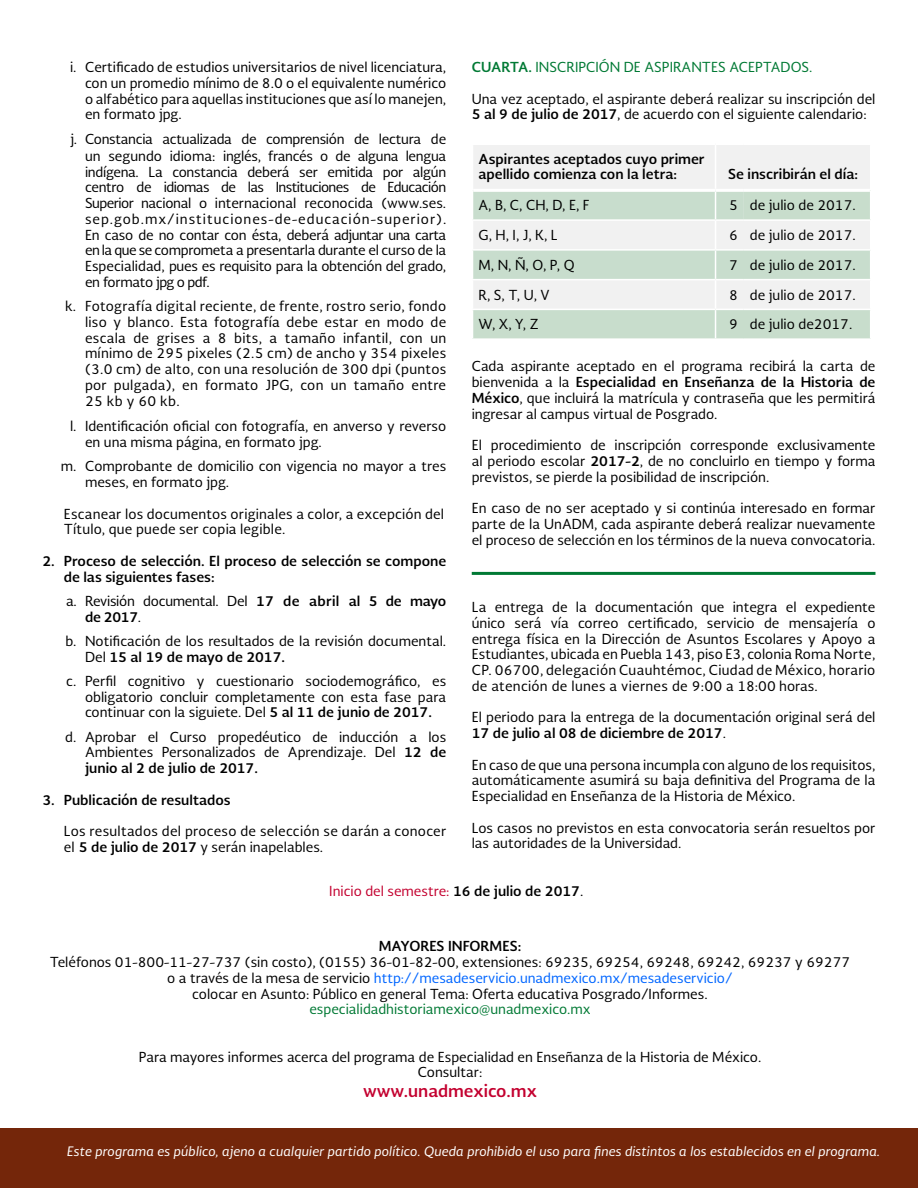
<style>
.page{position:relative;width:918px;height:1188px;background:#fff}
.page>*{position:absolute;margin:0;border:0;box-sizing:border-box;transform-origin:0 0}
.t1{font:700 16.5px "Soberana Sans";color:#c3002f}
.insiso{font:13.5px/15.8px "Soberana Sans";color:#000;text-align:justify}
.insiso_a{font:13.5px/15.8px "Soberana Sans";color:#000;text-align:justify}
.t2{font:700 13.5px/15.8px "Soberana Sans";color:#000}
.insiso-2{font:13.5px/15.8px "Soberana Sans";letter-spacing:.02em;color:#000}
.t3{font:13.5px "Soberana Sans";color:#007934}
.insiso-3{font:13.5px/15.8px "Soberana Sans";letter-spacing:-.02em;color:#000}
.t4{font:13.5px "Soberana Sans";color:#c3002f}
.t5{font:italic 12.75px "Soberana Sans";color:#fff}
.s1{font-weight:700}
.s2{font-weight:700;color:#000}
.s3{color:#000}
.s4{color:#06f}
</style>
<div class="page">
<div style="left:473px;top:145px;width:397px;height:44px;background:#f1f1f1"></div>
<hr style="left:715px;top:145px;width:1px;height:44px;background:#fff">
<svg style="left:473px;top:190px;width:398px;height:148px"></svg>
<hr style="left:473px;top:189px;width:243px;height:3px;background:#fff">
<hr style="left:716px;top:189px;width:28px;height:3px;background:#fff">
<hr style="left:744px;top:189px;width:126px;height:3px;background:#fff">
<hr style="left:472px;top:572px;width:403px;height:3px;background:#007934">
<div style="left:0;top:1129px;width:918px;height:59px;background:#74260a"></div>
<p class="insiso" style="left:85px;top:59px;width:363px;text-indent:-15px">i. Certificado de estudios universitarios de nivel licenciatura, con un promedio mínimo de 8.0 o el equivalente numérico o alfabético para aquellas instituciones que así lo manejen, en formato jpg.</p>
<p class="insiso" style="left:85px;top:131px;width:363px;text-indent:-15px">j. Constancia actualizada de comprensión de lectura de un segundo idioma: inglés, francés o de alguna lengua indígena. La constancia deberá ser emitida por algún centro de idiomas de las Instituciones de Educación Superior nacional o internacional reconocida (www.ses. sep.gob.mx/instituciones-de-educación-superior).<br>En caso de no contar con ésta, deberá adjuntar una carta en la que se comprometa a presentarla durante el curso de la Especialidad, pues es requisito para la obtención del grado, en formato jpg o pdf.</p>
<p class="insiso" style="left:85px;top:298px;width:363px;text-indent:-20px">k. Fotografía digital reciente, de frente, rostro serio, fondo liso y blanco. Esta fotografía debe estar en modo de escala de grises a 8 bits, a tamaño infantil, con un mínimo de 295 pixeles (2.5 cm) de ancho y 354 pixeles (3.0 cm) de alto, con una resolución de 300 dpi (puntos por pulgada), en formato JPG, con un tamaño entre 25 kb y 60 kb.</p>
<p class="insiso" style="left:85px;top:417px;width:363px;line-height:16.5px;text-indent:-15px">l. Identificación oficial con fotografía, en anverso y reverso en una misma página, en formato jpg.</p>
<p class="insiso" style="left:85px;top:458px;width:363px;text-indent:-24px">m. Comprobante de domicilio con vigencia no mayor a tres meses, en formato jpg.</p>
<p class="insiso" style="left:64px;top:505px;width:382px">Escanear los documentos originales a color, a excepción del</p>
<p class="insiso" style="left:64px;top:521px;width:223px">Título, que puede ser copia legible.</p>
<p class="t2" style="left:64px;top:553px;width:384px;text-indent:-21px">2. Proceso de selección. El proceso de selección se compone de las siguientes fases:</p>
<p class="insiso-3" style="left:85px;top:593px;width:363px;text-indent:-19px">a. Revisión documental. Del <span class="s1">17 de abril al 5 de mayo de 2017</span>.</p>
<p class="insiso" style="left:85px;top:633px;width:363px;text-indent:-20px">b. Notificación de los resultados de la revisión documental.<br>Del <span class="s1">15 al 19 de mayo de 2017.</span></p>
<p class="insiso" style="left:85px;top:673px;width:363px;text-indent:-19px">c. Perfil cognitivo y cuestionario sociodemográfico, es obligatorio concluir completamente con esta fase para continuar con la siguiete. Del <span class="s1">5 al 11 de junio de 2017.</span></p>
<p class="insiso" style="left:85px;top:728px;width:363px;text-indent:-20px">d. Aprobar el Curso propedéutico de inducción a los Ambientes Personalizados de Aprendizaje. Del <span class="s1">12 de junio al 2 de julio de 2017.</span></p>
<p class="t2" style="left:43px;top:791px;width:190px">3. Publicación de resultados</p>
<p class="insiso-2" style="left:64px;top:823px;width:384px">Los resultados del proceso de selección se darán a conocer el <span class="s1">5 de julio de 2017</span> y serán inapelables.</p>
<p class="t3" style="left:472px;top:58px;width:342px"><span class="s1">CUARTA.</span> INSCRIPCIÓN DE ASPIRANTES ACEPTADOS.</p>
<p class="insiso" style="left:472px;top:90px;width:405px">Una vez aceptado, el aspirante deberá realizar su inscripción del<br><span class="s1">5 al 9 de julio de 2017</span>, de acuerdo con el siguiente calendario:</p>
<p class="t2" style="left:479px;top:151px;width:228px;line-height:15px">Aspirantes aceptados cuyo primer apellido comienza con la letra:</p>
<p class="t2" style="left:728px;top:166px;width:131px">Se inscribirán el día:</p>
<p class="insiso" style="left:479px;top:197px;width:113px">A, B, C, CH, D, E, F</p>
<p class="insiso" style="left:729px;top:197px;width:128px">5 de julio de 2017.</p>
<p class="insiso" style="left:479px;top:227px;width:81px">G, H, I, J, K, L</p>
<p class="insiso" style="left:729px;top:227px;width:128px">6 de julio de 2017.</p>
<p class="insiso" style="left:479px;top:257px;width:98px">M, N, Ñ, O, P, Q</p>
<p class="insiso" style="left:729px;top:257px;width:128px">7 de julio de 2017.</p>
<p class="insiso" style="left:479px;top:286px;width:73px">R, S, T, U, V</p>
<p class="insiso" style="left:729px;top:286px;width:128px">8 de julio de 2017.</p>
<p class="insiso" style="left:479px;top:316px;width:62px">W, X, Y, Z</p>
<p class="insiso" style="left:729px;top:316px;width:125px">9 de julio de2017.</p>
<p class="insiso" style="left:472px;top:358px;width:405px">Cada aspirante aceptado en el programa recibirá la carta de bienvenida a la <span class="s1">Especialidad en Enseñanza de la Historia de México</span>, que incluirá la matrícula y contraseña que les permitirá ingresar al campus virtual de Posgrado.</p>
<p class="insiso" style="left:472px;top:437px;width:405px">El procedimiento de inscripción corresponde exclusivamente al periodo escolar <span class="s1">2017-2</span>, de no concluirlo en tiempo y forma previstos, se pierde la posibilidad de inscripción.</p>
<p class="insiso" style="left:472px;top:500px;width:405px">En caso de no ser aceptado y si continúa interesado en formar parte de la UnADM, cada aspirante deberá realizar nuevamente el proceso de selección en los términos de la nueva convocatoria.</p>
<p class="insiso_a" style="left:472px;top:599px;width:405px">La entrega de la documentación que integra el expediente único será vía correo certificado, servicio de mensajería o entrega física en la Dirección de Asuntos Escolares y Apoyo a Estudiantes, ubicada en Puebla 143, piso E3, colonia Roma Norte, CP. 06700, delegación Cuauhtémoc, Ciudad de México, horario de atención de lunes a viernes de 9:00 a 18:00 horas.</p>
<p class="insiso_a" style="left:472px;top:709px;width:405px">El periodo para la entrega de la documentación original será del<br><span class="s1">17 de julio al 08 de diciembre de 2017</span>.</p>
<p class="insiso_a" style="left:472px;top:756px;width:405px">En caso de que una persona incumpla con alguno de los requisitos, automáticamente asumirá su baja definitiva del Programa de la Especialidad en Enseñanza de la Historia de México.</p>
<p class="insiso_a" style="left:472px;top:819px;width:405px">Los casos no previstos en esta convocatoria serán resueltos por las autoridades de la Universidad.</p>
<p class="t4" style="left:329px;top:882px;width:255px">Inicio del semestre: <span class="s2">16 de julio de 2017</span><span class="s3">.</span></p>
<p class="t2" style="left:379px;top:938px;width:144px">MAYORES INFORMES:</p>
<p class="insiso" style="left:50px;top:954px;width:802px;text-align:center">Teléfonos 01-800-11-27-737 (sin costo), (0155) 36-01-82-00, extensiones: 69235, 69254, 69248, 69242, 69237 y 69277 o a través de la mesa de servicio <span class="s4">http://mesadeservicio.unadmexico.mx/mesadeservicio/<br></span>colocar en Asunto: Público en general Tema: Oferta educativa Posgrado/Informes.</p>
<p class="t3" style="left:309px;top:1000px;width:283px">especialidadhistoriamexico@unadmexico.mx</p>
<p class="insiso" style="left:139px;top:1048px;width:624px">Para mayores informes acerca del programa de Especialidad en Enseñanza de la Historia de México.</p>
<p class="insiso" style="left:418px;top:1064px;width:66px">Consultar:</p>
<p class="t1" style="left:363px;top:1080px;width:175px">www.unadmexico.mx</p>
<p class="t5" style="left:67px;top:1142px;width:815px">Este programa es público, ajeno a cualquier partido político. Queda prohibido el uso para fines distintos a los establecidos en el programa.</p>
</div>
